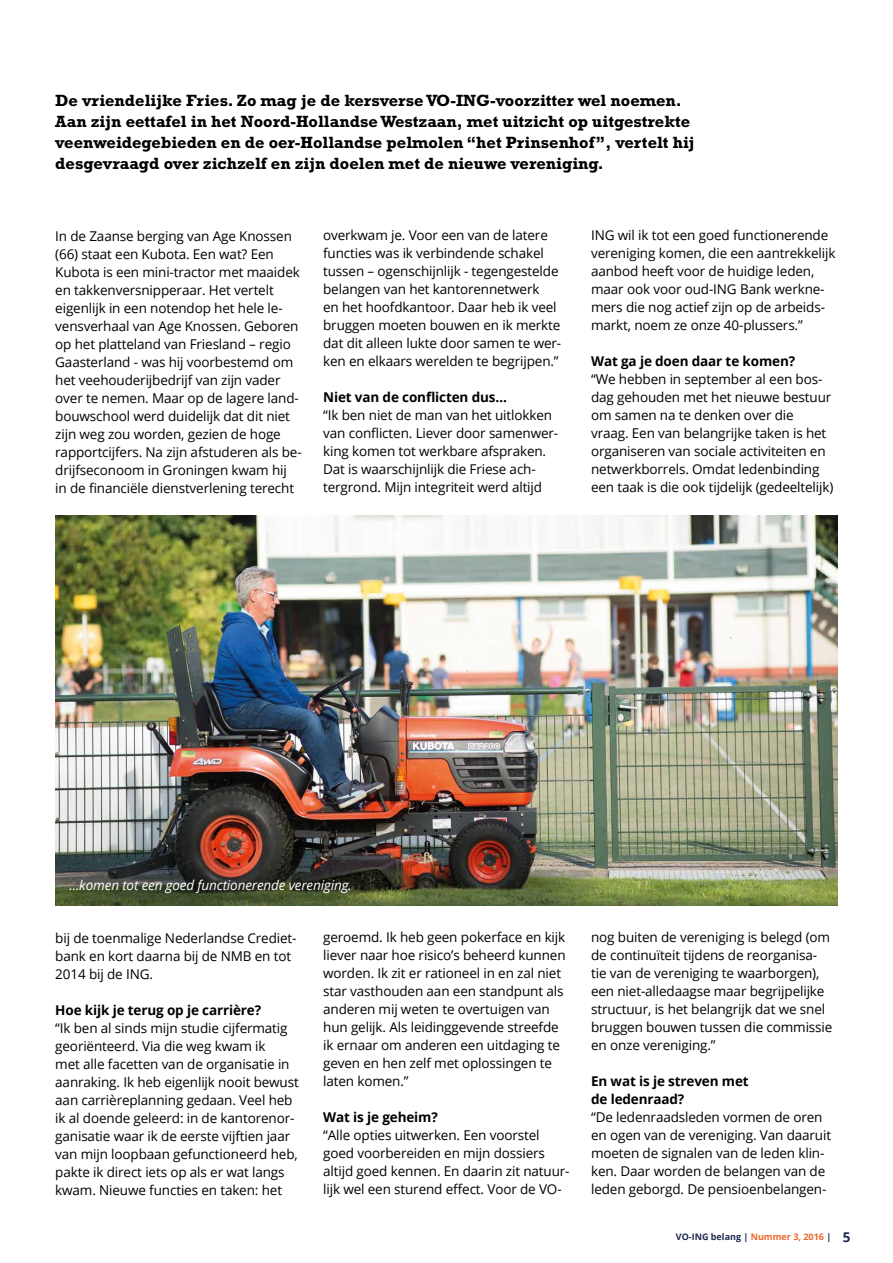
<style>
.page{position:relative;width:893px;height:1263px;background:#fff}
.page>*{position:absolute;margin:0;border:0;box-sizing:border-box;transform-origin:0 0}
.t1{font:700 16.5px/21px "Rockwell";color:#000}
.t2{font:13.5px/18px "Open Sans";letter-spacing:-.01em;color:#000}
.t3{font:700 13.5px/18px "Open Sans";letter-spacing:-.01em;color:#000}
.t4{font:italic 13.5px "Open Sans";letter-spacing:-.01em;color:#fff}
.t5{font:700 9px "Open Sans";color:#1e2b51}
.s1{color:#ec672c}
.s2{font-size:13.5px}
</style>
<div class="page">
<img style="left:56px;top:516px;width:782px;height:390px">
<p class="t1" style="left:55px;top:90px;width:641px">De vriendelijke Fries. Zo mag je de kersverse VO-ING-voorzitter wel noemen.<br>Aan zijn eettafel in het Noord-Hollandse Westzaan, met uitzicht op uitgestrekte veenweidegebieden en de oer-Hollandse pelmolen “het Prinsenhof”, vertelt hij desgevraagd over zichzelf en zijn doelen met de nieuwe vereniging.</p>
<p class="t2" style="left:55px;top:226px;width:248px">In de Zaanse berging van Age Knossen (66) staat een Kubota. Een wat? Een Kubota is een mini-tractor met maaidek en takkenversnipperaar. Het vertelt eigenlijk in een notendop het hele le&shy;vensverhaal van Age Knossen. Geboren op het platteland van Friesland – regio Gaasterland - was hij voorbestemd om het veehouderijbedrijf van zijn vader over te nemen. Maar op de lagere land&shy;bouwschool werd duidelijk dat dit niet zijn weg zou worden, gezien de hoge rapportcijfers. Na zijn afstuderen als be&shy;drijfseconoom in Groningen kwam hij in de financiële dienstverlening terecht</p>
<p class="t2" style="left:323px;top:226px;width:240px">overkwam je. Voor een van de latere functies was ik verbindende schakel tussen – ogenschijnlijk - tegengestelde belangen van het kantorennetwerk<br>en het hoofdkantoor. Daar heb ik veel bruggen moeten bouwen en ik merkte dat dit alleen lukte door samen te wer&shy;ken en elkaars werelden te begrijpen.”</p>
<p class="t3" style="left:323px;top:388px;width:185px">Niet van de conflicten dus…</p>
<p class="t2" style="left:323px;top:406px;width:237px">“Ik ben niet de man van het uitlokken van conflicten. Liever door samenwer&shy;king komen tot werkbare afspraken.<br>Dat is waarschijnlijk die Friese ach&shy;tergrond. Mijn integriteit werd altijd</p>
<p class="t2" style="left:591px;top:226px;width:246px">ING wil ik tot een goed functionerende vereniging komen, die een aantrekkelijk aanbod heeft voor de huidige leden, maar ook voor oud-ING Bank werkne&shy;mers die nog actief zijn op de arbeids&shy;markt, noem ze onze 40-plussers.”</p>
<p class="t3" style="left:591px;top:352px;width:206px">Wat ga je doen daar te komen?</p>
<p class="t2" style="left:591px;top:370px;width:244px">“We hebben in september al een bos&shy;dag gehouden met het nieuwe bestuur om samen na te denken over die vraag. Een van belangrijke taken is het organiseren van sociale activiteiten en netwerkborrels. Omdat ledenbinding een taak is die ook tijdelijk (gedeeltelijk)</p>
<p class="t4" style="left:69px;top:876px;width:284px">...komen tot een goed functionerende vereniging.</p>
<p class="t2" style="left:55px;top:928px;width:243px">bij de toenmalige Nederlandse Crediet&shy;bank en kort daarna bij de NMB en tot<br>2014 bij de ING.</p>
<p class="t3" style="left:55px;top:1000px;width:207px">Hoe kijk je terug op je carrière?</p>
<p class="t2" style="left:55px;top:1018px;width:245px">“Ik ben al sinds mijn studie cijfermatig georiënteerd. Via die weg kwam ik<br>met alle facetten van de organisatie in aanraking. Ik heb eigenlijk nooit bewust aan carrièreplanning gedaan. Veel heb ik al doende geleerd: in de kantorenor&shy;ganisatie waar ik de eerste vijftien jaar van mijn loopbaan gefunctioneerd heb, pakte ik direct iets op als er wat langs kwam. Nieuwe functies en taken: het</p>
<p class="t2" style="left:323px;top:928px;width:244px">geroemd. Ik heb geen pokerface en kijk liever naar hoe risico’s beheerd kunnen worden. Ik zit er rationeel in en zal niet star vasthouden aan een standpunt als anderen mij weten te overtuigen van hun gelijk. Als leidinggevende streefde ik ernaar om anderen een uitdaging te geven en hen zelf met oplossingen te laten komen.”</p>
<p class="t3" style="left:323px;top:1108px;width:116px">Wat is je geheim?</p>
<p class="t2" style="left:323px;top:1126px;width:248px">“Alle opties uitwerken. Een voorstel goed voorbereiden en mijn dossiers altijd goed kennen. En daarin zit natuur&shy;lijk wel een sturend effect. Voor de VO-</p>
<p class="t2" style="left:591px;top:928px;width:243px">nog buiten de vereniging is belegd (om de continuïteit tijdens de reorganisa&shy;tie van de vereniging te waarborgen), een niet-alledaagse maar begrijpelijke structuur, is het belangrijk dat we snel bruggen bouwen tussen die commissie en onze vereniging.”</p>
<p class="t3" style="left:591px;top:1072px;width:159px">En wat is je streven met de ledenraad?</p>
<p class="t2" style="left:591px;top:1108px;width:242px">“De ledenraadsleden vormen de oren en ogen van de vereniging. Van daaruit moeten de signalen van de leden klin&shy;ken. Daar worden de belangen van de leden geborgd. De pensioenbelangen-</p>
<p class="t5" style="left:676px;top:1231px;width:176px">VO-ING belang | <span class="s1">Nummer 3, 2016</span> | <span class="s2">5</span></p>
</div>
